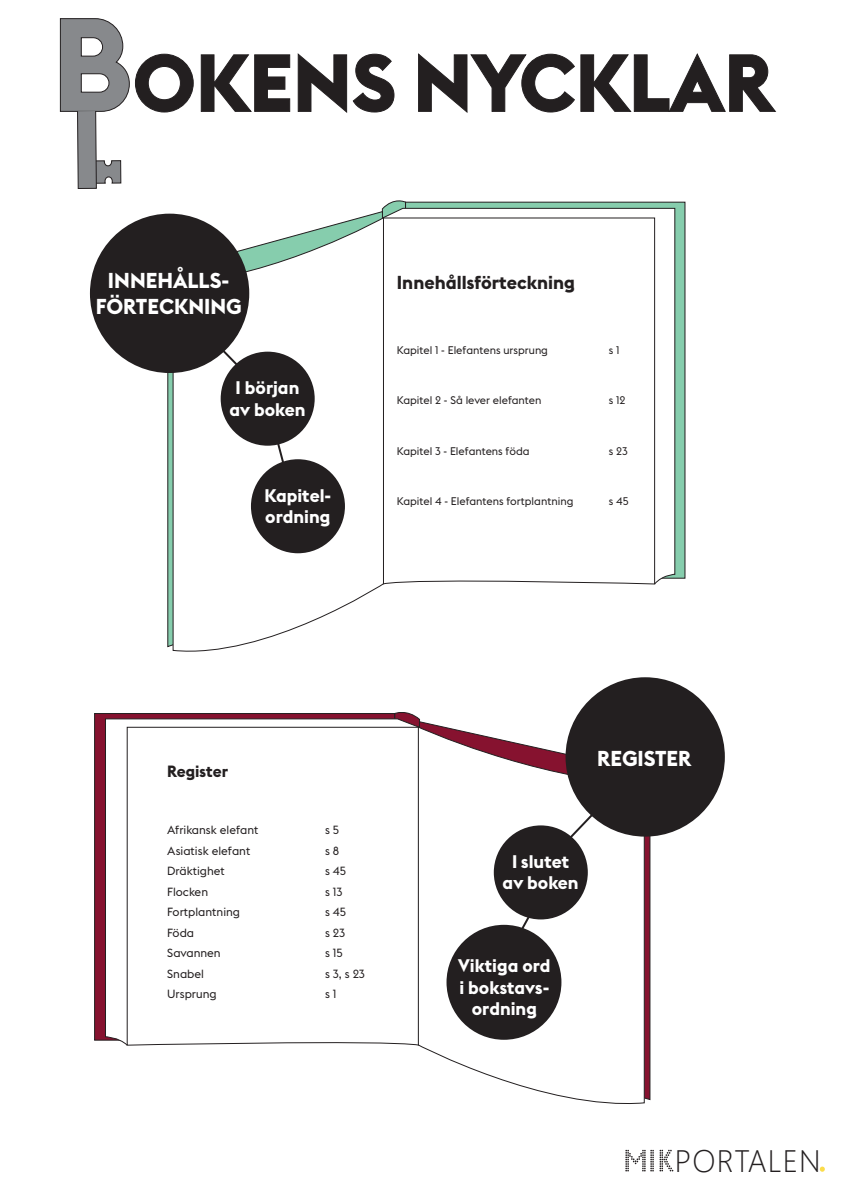
<style>
.page{position:relative;width:842px;height:1191px;background:#fff}
.page>*{position:absolute;margin:0;border:0;box-sizing:border-box;transform-origin:0 0}
.t1{font:700 79.6px "Stockholm Type Display";color:#231f20}
.t2{font:300 31px "Segoe UI";letter-spacing:.035em;color:#231f20}
.t3{font:700 21.3px/25.5px "Stockholm Type";color:#fff;text-align:center}
.t4{font:700 18.5px "Stockholm Type";color:#231f20}
.t5{font:700 18px/21.6px "Stockholm Type";color:#fff;text-align:center}
.t6{font:700 16.1px "Stockholm Type";color:#231f20}
.t7{font:11.7px "Stockholm Type";color:#231f20}
.t8{font:10.9px "Stockholm Type";color:#231f20}
.s1{font-size:130.6px;color:#87898c}
</style>
<div class="page">
<svg style="left:201px;top:54px;width:89px;height:58px"></svg>
<svg style="left:298px;top:53px;width:49px;height:60px"></svg>
<svg style="left:353px;top:54px;width:41px;height:58px"></svg>
<svg style="left:418px;top:53px;width:358px;height:60px"></svg>
<svg style="left:60px;top:18px;width:134px;height:171px"></svg>
<svg style="left:383px;top:200px;width:23px;height:7px"></svg>
<div style="left:405px;top:202px;width:280px;height:376px;background:#86cdad;border:1px solid #231f20"></div>
<svg style="left:381px;top:207px;width:295px;height:376px;background:#e8eeeb"></svg>
<div style="left:384px;top:217px;width:272px;height:368px;background:#fff"></div>
<svg style="left:167px;top:210px;width:217px;height:438px"></svg>
<svg style="left:172px;top:218px;width:212px;height:434px"></svg>
<svg style="left:395px;top:712px;width:24px;height:6px"></svg>
<div style="left:94px;top:713px;width:301px;height:327px;background:#86122f;border:1px solid #231f20"></div>
<svg style="left:104px;top:718px;width:316px;height:327px;background:#ebe1e4"></svg>
<div style="left:126px;top:726px;width:292px;height:320px;background:#fff"></div>
<svg style="left:418px;top:720px;width:233px;height:380px"></svg>
<svg style="left:417px;top:727px;width:228px;height:377px"></svg>
<div style="left:90px;top:214px;width:159px;height:159px;background:#231f20;border-radius:50%"></div>
<div style="left:565px;top:677px;width:160px;height:159px;background:#231f20;border-radius:50%"></div>
<div style="left:221px;top:352px;width:94px;height:94px;background:#231f20;border-radius:50%"></div>
<svg style="left:213px;top:340px;width:35px;height:36px"></svg>
<div style="left:446px;top:924px;width:115px;height:115px;background:#231f20;border-radius:50%"></div>
<svg style="left:565px;top:806px;width:35px;height:37px"></svg>
<div style="left:251px;top:459px;width:94px;height:94px;background:#231f20;border-radius:50%"></div>
<svg style="left:274px;top:440px;width:16px;height:26px"></svg>
<div style="left:494px;top:825px;width:94px;height:94px;background:#231f20;border-radius:50%"></div>
<svg style="left:514px;top:912px;width:18px;height:20px"></svg>
<svg style="left:820px;top:1166px;width:5px;height:5px"></svg>
<svg style="left:625px;top:1149px;width:48px;height:22px"></svg>
<h1 class="t1" style="left:52px;top:26px;width:724px"><span class="s1">B</span>OKENS NYCKLAR</h1>
<h3 class="t3" style="left:96px;top:267px;width:147px">INNEHÅLLS-<br>FÖRTECKNING</h3>
<h3 class="t5" style="left:229px;top:376px;width:78px">I början av boken</h3>
<h3 class="t5" style="left:264px;top:483px;width:68px;text-align:left">Kapitel&shy;ordning</h3>
<h3 class="t4" style="left:397px;top:269px;width:180px">Innehållsförteckning</h3>
<p class="t8" style="left:397px;top:343px;width:153px">Kapitel 1 - Elefantens ursprung</p>
<p class="t8" style="left:609px;top:343px;width:12px">s 1</p>
<p class="t8" style="left:397px;top:393px;width:146px">Kapitel 2 - Så lever elefanten</p>
<p class="t8" style="left:609px;top:393px;width:18px">s 12</p>
<p class="t8" style="left:397px;top:444px;width:134px">Kapitel 3 - Elefantens föda</p>
<p class="t8" style="left:609px;top:444px;width:20px">s 23</p>
<p class="t8" style="left:397px;top:494px;width:178px">Kapitel 4 - Elefantens fortplantning</p>
<p class="t8" style="left:609px;top:494px;width:21px">s 45</p>
<h3 class="t6" style="left:167px;top:760px;width:62px">Register</h3>
<p class="t7" style="left:167px;top:822px;width:93px">Afrikansk elefant</p>
<p class="t7" style="left:325px;top:822px;width:16px">s 5</p>
<p class="t7" style="left:167px;top:842px;width:85px">Asiatisk elefant</p>
<p class="t7" style="left:325px;top:842px;width:16px">s 8</p>
<p class="t7" style="left:167px;top:863px;width:59px">Dräktighet</p>
<p class="t7" style="left:325px;top:863px;width:23px">s 45</p>
<p class="t7" style="left:167px;top:883px;width:42px">Flocken</p>
<p class="t7" style="left:325px;top:883px;width:19px">s 13</p>
<p class="t7" style="left:167px;top:904px;width:74px">Fortplantning</p>
<p class="t7" style="left:325px;top:904px;width:23px">s 45</p>
<p class="t7" style="left:167px;top:924px;width:29px">Föda</p>
<p class="t7" style="left:325px;top:924px;width:22px">s 23</p>
<p class="t7" style="left:167px;top:945px;width:55px">Savannen</p>
<p class="t7" style="left:325px;top:945px;width:19px">s 15</p>
<p class="t7" style="left:167px;top:965px;width:38px">Snabel</p>
<p class="t7" style="left:325px;top:965px;width:41px">s 3, s 23</p>
<p class="t7" style="left:167px;top:986px;width:51px">Ursprung</p>
<p class="t7" style="left:325px;top:986px;width:13px">s 1</p>
<h3 class="t3" style="left:597px;top:744px;width:96px">REGISTER</h3>
<h3 class="t5" style="left:503px;top:849px;width:78px">I slutet av boken</h3>
<h3 class="t5" style="left:458px;top:954px;width:94px">Viktiga ord i bokstavs&shy;ordning</h3>
<h2 class="t2" style="left:675px;top:1131px;width:147px">PORTALEN</h2>
</div>
